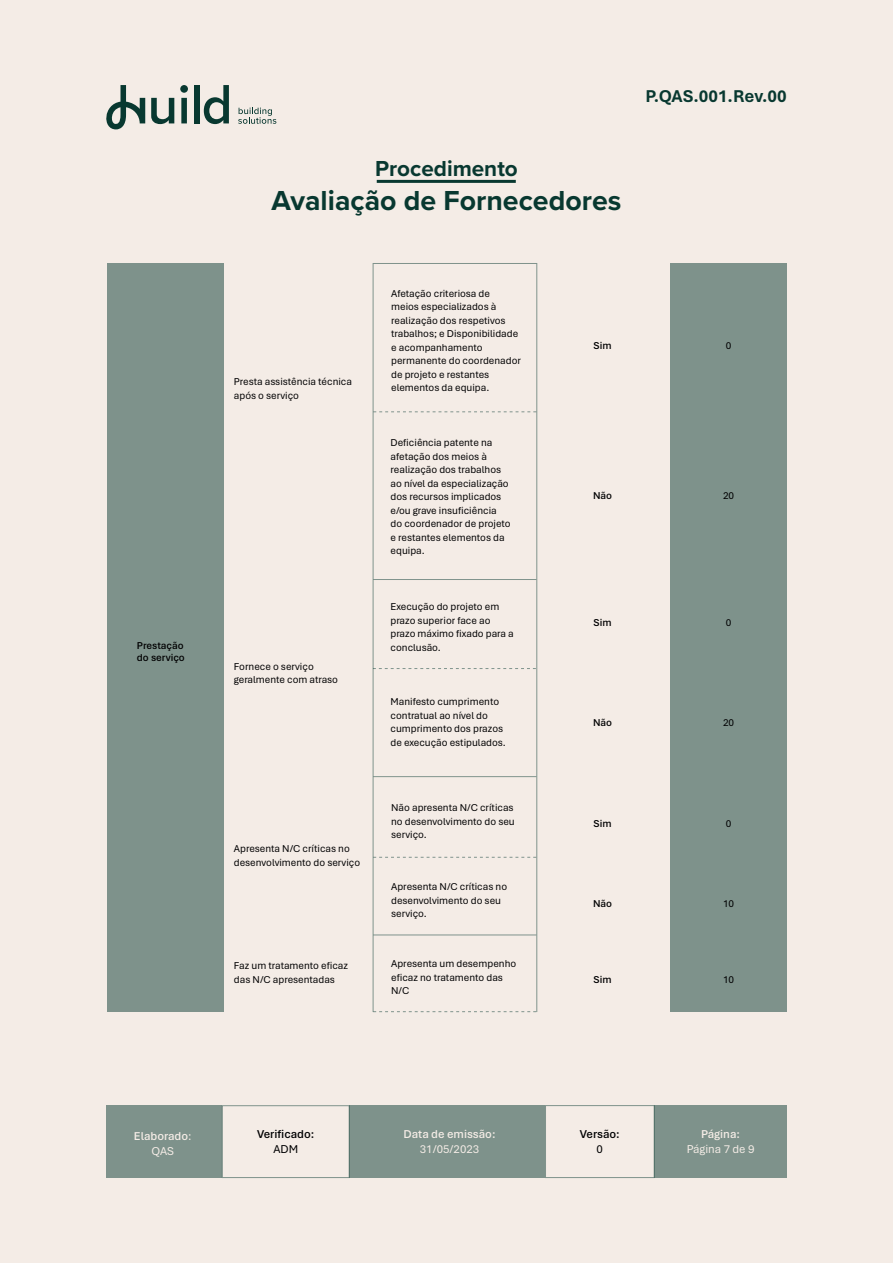
<style>
.page{position:relative;width:893px;height:1263px;background:#f4ece6}
.page>*{position:absolute;margin:0;border:0;box-sizing:border-box;transform-origin:0 0}
.t1{font:700 28.5px "Proxima Nova";color:#083830}
.t2{font:700 22.5px "Proxima Nova";color:#083830}
.t3{font:700 18px "Aptos";color:#083830}
.t4{font:600 12px "Aptos";color:#f4ece6}
.t5{font:12px "Aptos";color:#f4ece6}
.t6{font:600 12px "Aptos";color:#000001}
.t7{font:12px "Aptos";color:#000001}
.t8{font:10.5px/13.5px "Aptos";color:#000001}
.t9{font:600 10.5px "Aptos";color:#000001}
.s1{font-weight:400}
</style>
<div class="page">
<div style="left:671px;top:263px;width:116px;height:748px;background:#7e928b"></div>
<svg style="left:180px;top:85px;width:8px;height:38px"></svg>
<div style="left:194px;top:85px;width:6px;height:38px;background:#083830"></div>
<svg style="left:204px;top:85px;width:25px;height:39px"></svg>
<svg style="left:106px;top:85px;width:39px;height:44px"></svg>
<svg style="left:151px;top:98px;width:23px;height:26px"></svg>
<svg style="left:238px;top:108px;width:38px;height:16px"></svg>
<hr style="left:377px;top:180px;width:139px;height:3px;background:#083830">
<div style="left:107px;top:263px;width:116px;height:748px;background:#7e928b"></div>
<hr style="left:373px;top:579px;width:163px;height:1px;background:#083830">
<hr style="left:373px;top:776px;width:163px;height:1px;background:#083830">
<svg style="left:373px;top:411px;width:163px;height:1px"></svg>
<svg style="left:373px;top:668px;width:163px;height:1px"></svg>
<svg style="left:373px;top:857px;width:163px;height:1px"></svg>
<svg style="left:373px;top:1011px;width:163px;height:1px"></svg>
<hr style="left:373px;top:934px;width:163px;height:1px;background:#083830">
<div style="left:106px;top:1105px;width:116px;height:73px;background:#7e928b"></div>
<div style="left:350px;top:1105px;width:195px;height:73px;background:#7e928b"></div>
<div style="left:654px;top:1105px;width:133px;height:73px;background:#7e928b"></div>
<p class="t9" style="left:137px;top:638px;width:48px">Prestação</p>
<p class="t9" style="left:137px;top:650px;width:49px">do serviço</p>
<p class="t2" style="left:375px;top:151px;width:144px">Procedimento</p>
<p class="t1" style="left:272px;top:179px;width:351px">Avaliação de Fornecedores</p>
<p class="t3" style="left:645px;top:84px;width:143px">P.QAS.001.Rev.00</p>
<p class="t8" style="left:234px;top:375px;width:120px">Presta assistência técnica após o serviço</p>
<p class="t8" style="left:234px;top:659px;width:81px">Fornece o serviço</p>
<p class="t8" style="left:234px;top:673px;width:106px">geralmente com atraso</p>
<p class="t8" style="left:234px;top:842px;width:128px">Apresenta N/C críticas no desenvolvimento do serviço</p>
<p class="t8" style="left:234px;top:958px;width:116px">Faz um tratamento eficaz das N/C apresentadas</p>
<p class="t8" style="left:391px;top:286px;width:131px">Afetação criteriosa de<br>meios especializados à realização dos respetivos trabalhos; e Disponibilidade e acompanhamento permanente do coordenador de projeto e restantes elementos da equipa.</p>
<p class="t8" style="left:391px;top:436px;width:112px">Deficiência patente na afetação dos meios à realização dos trabalhos</p>
<p class="t8" style="left:391px;top:476px;width:120px">ao nível da especialização dos recursos implicados</p>
<p class="t8" style="left:391px;top:503px;width:108px">e/ou grave insuficiência</p>
<p class="t8" style="left:391px;top:517px;width:122px">do coordenador de projeto e restantes elementos da equipa.</p>
<p class="t8" style="left:391px;top:600px;width:125px">Execução do projeto em prazo superior face ao prazo máximo fixado para a conclusão.</p>
<p class="t8" style="left:391px;top:695px;width:114px">Manifesto cumprimento contratual ao nível do cumprimento dos prazos</p>
<p class="t8" style="left:391px;top:735px;width:117px">de execução estipulados.</p>
<p class="t8" style="left:391px;top:800px;width:125px;text-align:justify">Não apresenta N/C críticas no desenvolvimento do seu serviço.</p>
<p class="t8" style="left:391px;top:880px;width:117px">Apresenta N/C críticas no desenvolvimento do seu serviço.</p>
<p class="t8" style="left:391px;top:957px;width:127px">Apresenta um desempenho eficaz no tratamento das<br>N/C</p>
<p class="t9" style="left:594px;top:338px;width:19px">Sim</p>
<p class="t9" style="left:593px;top:488px;width:21px">Não</p>
<p class="t9" style="left:594px;top:615px;width:19px">Sim</p>
<p class="t9" style="left:593px;top:716px;width:21px">Não</p>
<p class="t9" style="left:594px;top:817px;width:19px">Sim</p>
<p class="t9" style="left:593px;top:896px;width:21px">Não</p>
<p class="t9" style="left:594px;top:972px;width:19px">Sim</p>
<p class="t8" style="left:726px;top:338px;width:7px">0</p>
<p class="t8" style="left:723px;top:488px;width:13px">20</p>
<p class="t8" style="left:726px;top:615px;width:7px">0</p>
<p class="t8" style="left:723px;top:716px;width:13px">20</p>
<p class="t8" style="left:726px;top:817px;width:7px">0</p>
<p class="t8" style="left:723px;top:896px;width:13px">10</p>
<p class="t8" style="left:723px;top:972px;width:13px">10</p>
<p class="t4" style="left:134px;top:1128px;width:59px">Elaborado<span class="s1">:</span></p>
<p class="t5" style="left:152px;top:1143px;width:24px">QAS</p>
<p class="t6" style="left:257px;top:1126px;width:59px">Verificado:</p>
<p class="t7" style="left:273px;top:1141px;width:26px">ADM</p>
<p class="t4" style="left:404px;top:1126px;width:93px">Data de emissão:</p>
<p class="t5" style="left:420px;top:1141px;width:61px">31/05/2023</p>
<p class="t6" style="left:580px;top:1126px;width:41px">Versão:</p>
<p class="t7" style="left:597px;top:1141px;width:8px">0</p>
<p class="t4" style="left:701px;top:1126px;width:41px">Página:</p>
<p class="t5" style="left:687px;top:1141px;width:69px">Página 7 de 9</p>
</div>
